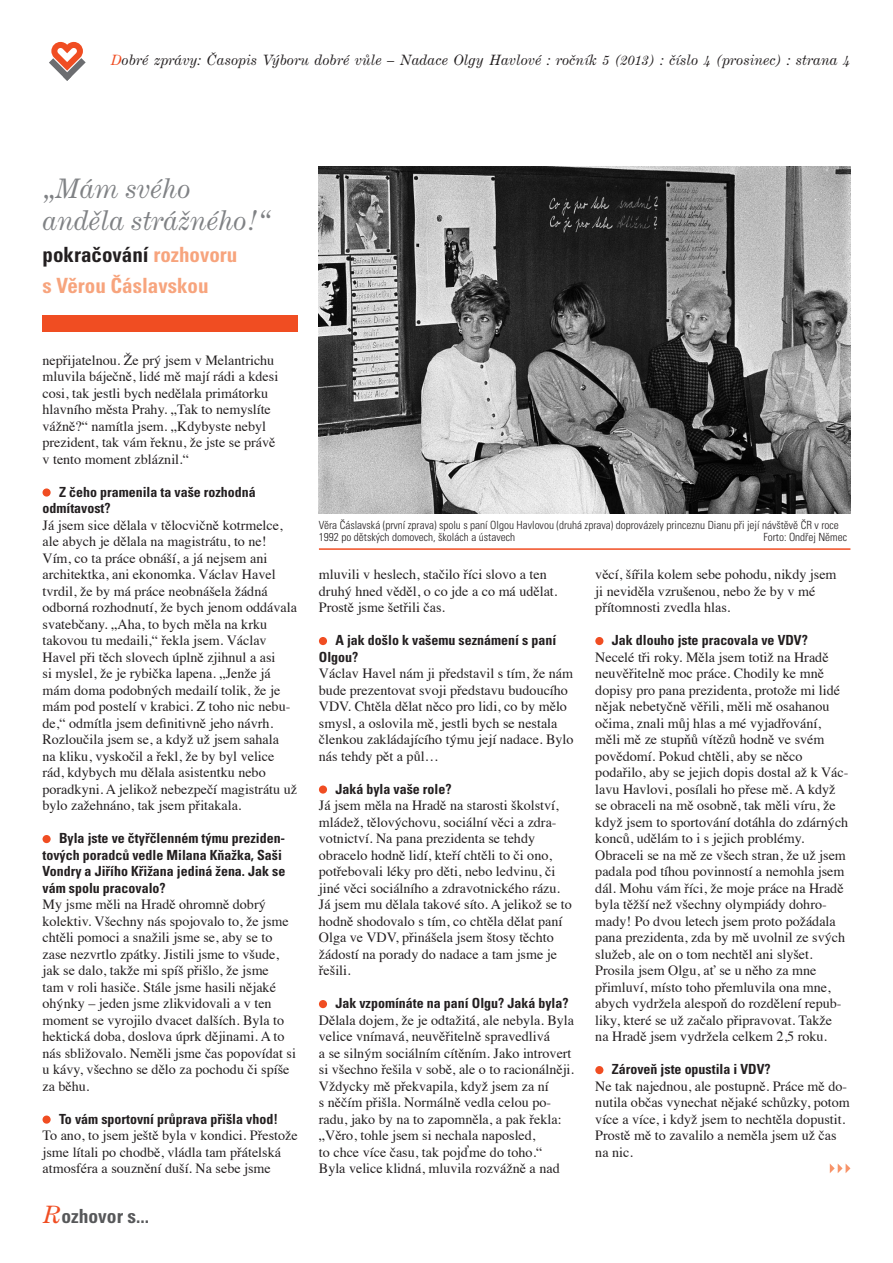
<style>
.page{position:relative;width:893px;height:1263px;background:#fff}
.page>*{position:absolute;margin:0;border:0;box-sizing:border-box;transform-origin:0 0}
.t1{font:italic 27px/32.4px "Century Expanded CE";letter-spacing:-.005em;color:#808285}
.t2{font:700 condensed 21px/31.5px "Univers CE";color:#f7a47d}
.t3{font:700 condensed 19.5px "Univers CE";color:#57585a}
.t4{font:italic 14.25px "Century Expanded CE";color:#231f20}
.t5{font:14.1px/16.5px "Times";color:#231f20}
.t6{font:700 condensed 13.95px/16.5px "Univers CE";color:#231f20}
.t7{font:300 condensed 11.25px/12px "Univers CE";color:#231f20}
.s1{color:#f04d22}
.s2{color:#231f20}
.s3{font-family:"Century Expanded CE";font-weight:400;font-style:italic;font-stretch:normal;font-size:24px;color:#f04d22}
</style>
<div class="page">
<svg style="left:49px;top:42px;width:37px;height:39px"></svg>
<div style="left:43px;top:488px;width:8px;height:9px;background:#f04d22;border-radius:50%"></div>
<div style="left:43px;top:835px;width:8px;height:8px;background:#f04d22;border-radius:50%"></div>
<div style="left:43px;top:1115px;width:8px;height:9px;background:#f04d22;border-radius:50%"></div>
<div style="left:319px;top:637px;width:8px;height:8px;background:#f04d22;border-radius:50%"></div>
<div style="left:319px;top:785px;width:8px;height:9px;background:#f04d22;border-radius:50%"></div>
<div style="left:319px;top:1000px;width:8px;height:8px;background:#f04d22;border-radius:50%"></div>
<div style="left:595px;top:637px;width:8px;height:8px;background:#f04d22;border-radius:50%"></div>
<div style="left:595px;top:1066px;width:8px;height:8px;background:#f04d22;border-radius:50%"></div>
<div style="left:43px;top:315px;width:255px;height:17px;background:#f04d22"></div>
<img style="left:319px;top:167px;width:531px;height:347px">
<hr style="left:319px;top:548px;width:531px;height:2px;background:#f04d22">
<svg style="left:830px;top:1163px;width:20px;height:10px"></svg>
<p class="t4" style="left:111px;top:52px;width:741px"><span class="s1">D</span>obré zprávy: Časopis Výboru dobré vůle – Nadace Olgy Havlové : ročník 5 (2013) : číslo 4 (prosinec) : strana 4</p>
<h1 class="t1" style="left:43px;top:172px;width:229px">„Mám svého anděla strážného!“</h1>
<h2 class="t2" style="left:43px;top:239px;width:196px"><span class="s2">pokračování</span> rozhovoru s Věrou Čáslavskou</h2>
<p class="t5" style="left:43px;top:350px;width:237px">nepřijatelnou. Že prý jsem v Melantrichu mluvila báječně, lidé mě mají rádi a kdesi cosi, tak jestli bych nedělala primátorku hlavního města Prahy. „Tak to nemyslíte vážně?“ namítla jsem. „Kdybyste nebyl prezident, tak vám řeknu, že jste se právě v tento moment zbláznil.“</p>
<p class="t6" style="left:43px;top:484px;width:215px;text-indent:17px">Z čeho pramenila ta vaše rozhodná odmítavost?</p>
<p class="t5" style="left:43px;top:515px;width:256px">Já jsem sice dělala v tělocvičně kotrmelce, ale abych je dělala na magistrátu, to ne!<br>Vím, co ta práce obnáší, a já nejsem ani architektka, ani ekonomka. Václav Havel tvrdil, že by má práce neobnášela žádná odborná rozhodnutí, že bych jenom oddávala svatebčany. „Aha, to bych měla na krku takovou tu medaili,“ řekla jsem. Václav Havel při těch slovech úplně zjihnul a asi<br>si myslel, že je rybička lapena. „Jenže já mám doma podobných medailí tolik, že je mám pod postelí v krabici. Z toho nic nebu&shy;de,“ odmítla jsem definitivně jeho návrh.<br>Rozloučila jsem se, a když už jsem sahala<br>na kliku, vyskočil a řekl, že by byl velice rád, kdybych mu dělala asistentku nebo poradkyni. A jelikož nebezpečí magistrátu už bylo zažehnáno, tak jsem přitakala.</p>
<p class="t6" style="left:43px;top:830px;width:244px;text-indent:17px">Byla jste ve čtyřčlenném týmu preziden&shy;tových poradců vedle Milana Kňažka, Saši Vondry a Jiřího Křižana jediná žena. Jak se vám spolu pracovalo?</p>
<p class="t5" style="left:43px;top:895px;width:255px">My jsme měli na Hradě ohromně dobrý kolektiv. Všechny nás spojovalo to, že jsme chtěli pomoci a snažili jsme se, aby se to zase nezvrtlo zpátky. Jistili jsme to všude, jak se dalo, takže mi spíš přišlo, že jsme<br>tam v roli hasiče. Stále jsme hasili nějaké ohýnky – jeden jsme zlikvidovali a v ten moment se vyrojilo dvacet dalších. Byla to hektická doba, doslova úprk dějinami. A to nás sbližovalo. Neměli jsme čas popovídat si u kávy, všechno se dělo za pochodu či spíše za běhu.</p>
<p class="t6" style="left:59px;top:1111px;width:221px">To vám sportovní průprava přišla vhod!</p>
<p class="t5" style="left:43px;top:1126px;width:257px">To ano, to jsem ještě byla v kondici. Přestože jsme lítali po chodbě, vládla tam přátelská atmosféra a souznění duší. Na sebe jsme</p>
<h3 class="t3" style="left:43px;top:1205px;width:108px"><span class="s3">R</span>ozhovor s...</h3>
<p class="t7" style="left:319px;top:519px;width:521px">Věra Čáslavská (první zprava) spolu s paní Olgou Havlovou (druhá zprava) doprovázely princeznu Dianu při její návštěvě ČR v roce<br>1992 po dětských domovech, školách a ústavech</p>
<p class="t7" style="left:763px;top:531px;width:85px">Forto: Ondřej Němec</p>
<p class="t5" style="left:319px;top:565px;width:240px">mluvili v heslech, stačilo říci slovo a ten druhý hned věděl, o co jde a co má udělat.<br>Prostě jsme šetřili čas.</p>
<p class="t6" style="left:319px;top:632px;width:239px;text-indent:17px">A jak došlo k vašemu seznámení s paní<br>Olgou?</p>
<p class="t5" style="left:319px;top:664px;width:256px">Václav Havel nám ji představil s tím, že nám bude prezentovat svoji představu budoucího VDV. Chtěla dělat něco pro lidi, co by mělo smysl, a oslovila mě, jestli bych se nestala členkou zakládajícího týmu její nadace. Bylo nás tehdy pět a půl…</p>
<p class="t6" style="left:335px;top:781px;width:118px">Jaká byla vaše role?</p>
<p class="t5" style="left:319px;top:796px;width:254px">Já jsem měla na Hradě na starosti školství, mládež, tělovýchovu, sociální věci a zdra&shy;votnictví. Na pana prezidenta se tehdy obracelo hodně lidí, kteří chtěli to či ono, potřebovali léky pro děti, nebo ledvinu, či jiné věci sociálního a zdravotnického rázu.<br>Já jsem mu dělala takové síto. A jelikož se to hodně shodovalo s tím, co chtěla dělat paní Olga ve VDV, přinášela jsem štosy těchto žádostí na porady do nadace a tam jsme je řešili.</p>
<p class="t6" style="left:335px;top:995px;width:235px">Jak vzpomínáte na paní Olgu? Jaká byla?</p>
<p class="t5" style="left:319px;top:1010px;width:257px">Dělala dojem, že je odtažitá, ale nebyla. Byla velice vnímavá, neuvěřitelně spravedlivá<br>a se silným sociálním cítěním. Jako introvert si všechno řešila v sobě, ale o to racionálněji.<br>Vždycky mě překvapila, když jsem za ní<br>s něčím přišla. Normálně vedla celou po&shy;radu, jako by na to zapomněla, a pak řekla: „Věro, tohle jsem si nechala naposled,<br>to chce více času, tak pojďme do toho.“<br>Byla velice klidná, mluvila rozvážně a nad</p>
<p class="t5" style="left:595px;top:565px;width:243px">věcí, šířila kolem sebe pohodu, nikdy jsem ji neviděla vzrušenou, nebo že by v mé přítomnosti zvedla hlas.</p>
<p class="t6" style="left:612px;top:632px;width:198px">Jak dlouho jste pracovala ve VDV?</p>
<p class="t5" style="left:595px;top:647px;width:255px">Necelé tři roky. Měla jsem totiž na Hradě neuvěřitelně moc práce. Chodily ke mně dopisy pro pana prezidenta, protože mi lidé nějak nebetyčně věřili, měli mě osahanou očima, znali můj hlas a mé vyjadřování, měli mě ze stupňů vítězů hodně ve svém povědomí. Pokud chtěli, aby se něco podařilo, aby se jejich dopis dostal až k Vác&shy;lavu Havlovi, posílali ho přese mě. A když se obraceli na mě osobně, tak měli víru, že když jsem to sportování dotáhla do zdárných konců, udělám to i s jejich problémy.<br>Obraceli se na mě ze všech stran, že už jsem padala pod tíhou povinností a nemohla jsem dál. Mohu vám říci, že moje práce na Hradě byla těžší než všechny olympiády dohro&shy;mady! Po dvou letech jsem proto požádala pana prezidenta, zda by mě uvolnil ze svých služeb, ale on o tom nechtěl ani slyšet.<br>Prosila jsem Olgu, ať se u něho za mne přimluví, místo toho přemluvila ona mne, abych vydržela alespoň do rozdělení repub&shy;liky, které se už začalo připravovat. Takže na Hradě jsem vydržela celkem 2,5 roku.</p>
<p class="t6" style="left:612px;top:1061px;width:160px">Zároveň jste opustila i VDV?</p>
<p class="t5" style="left:595px;top:1076px;width:256px">Ne tak najednou, ale postupně. Práce mě do&shy;nutila občas vynechat nějaké schůzky, potom více a více, i když jsem to nechtěla dopustit.<br>Prostě mě to zavalilo a neměla jsem už čas na nic.</p>
</div>
